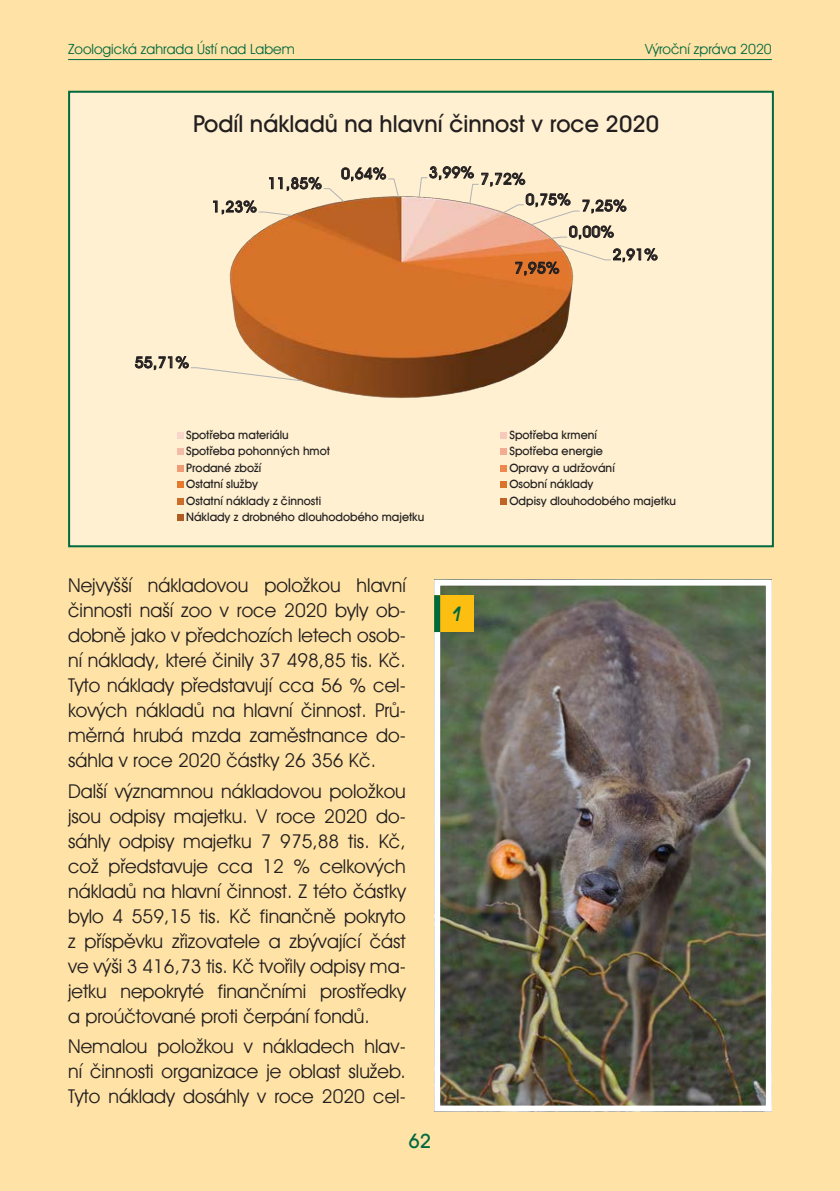
<style>
.page{position:relative;width:840px;height:1191px;background:#fff}
.page>*{position:absolute;margin:0;border:0;box-sizing:border-box;transform-origin:0 0}
.t1{font:23.4px "ITC Avant Garde Gothic AT Medium";color:#231f20}
.t2{font:20px "ITC Avant Garde Gothic AT Medium";color:#00693f}
.číslo_foto{font:italic 20px "ITC Avant Garde Gothic AT Medium";color:#00693f}
.text_základ{font:19px/25px "ITC Avant Garde Gothic AT Book";color:#231f20;text-align:justify}
.t3{font:15.6px/29.2px "ITC Avant Garde Gothic AT Medium";letter-spacing:.01em;color:#231f20}
.t4{font:14px "ITC Avant Garde Gothic AT Book";color:#00693f}
.t5{font:11.6px "ITC Avant Garde Gothic AT Medium";color:#231f20}
</style>
<div class="page">
<div style="left:0;top:0;width:839px;height:1191px;background:#ffe2a5"></div>
<hr style="left:68px;top:59px;width:703px;height:1px;background:#00693f">
<div style="left:69px;top:92px;width:703px;height:454px;background:#fef0d0"></div>
<img style="left:229px;top:196px;width:345px;height:202px">
<svg style="left:418px;top:177px;width:10px;height:21px"></svg>
<svg style="left:468px;top:183px;width:11px;height:22px"></svg>
<svg style="left:502px;top:204px;width:78px;height:22px"></svg>
<svg style="left:550px;top:236px;width:61px;height:25px"></svg>
<svg style="left:191px;top:367px;width:113px;height:15px"></svg>
<svg style="left:258px;top:211px;width:35px;height:5px"></svg>
<svg style="left:322px;top:188px;width:23px;height:15px"></svg>
<svg style="left:387px;top:178px;width:12px;height:20px"></svg>
<svg style="left:177px;top:432px;width:6px;height:6px"></svg>
<svg style="left:500px;top:432px;width:6px;height:6px"></svg>
<div style="left:177px;top:448px;width:6px;height:7px;background:#f4bba8"></div>
<div style="left:500px;top:448px;width:6px;height:7px;background:#f2ac91"></div>
<svg style="left:177px;top:465px;width:6px;height:6px"></svg>
<svg style="left:500px;top:465px;width:6px;height:6px"></svg>
<div style="left:177px;top:481px;width:6px;height:7px;background:#e7792f"></div>
<div style="left:500px;top:481px;width:6px;height:7px;background:#da732c"></div>
<svg style="left:177px;top:498px;width:6px;height:6px"></svg>
<svg style="left:500px;top:498px;width:6px;height:6px"></svg>
<div style="left:177px;top:514px;width:6px;height:7px;background:#b05b22"></div>
<div style="left:68px;top:91px;width:705px;height:456px;border:2px solid #00693f"></div>
<img style="left:441px;top:586px;width:323px;height:518px">
<div style="left:434px;top:579px;width:337px;height:532px;border:6px solid #fff"></div>
<div style="left:434px;top:595px;width:39px;height:37px;background:#fdbe12"></div>
<div style="left:434px;top:595px;width:6px;height:37px;background:#00693f"></div>
<p class="t4" style="left:68px;top:41px;width:228px">Zoologická zahrada Ústí nad Labem</p>
<p class="t4" style="left:644px;top:41px;width:128px">Výroční zpráva 2020</p>
<p class="t1" style="left:193px;top:110px;width:467px">Podíl nákladů na hlavní činnost v roce 2020</p>
<p class="t3" style="left:211px;top:192px;width:47px">1,23%</p>
<p class="t3" style="left:267px;top:168px;width:56px">11,85%</p>
<p class="t3" style="left:341px;top:159px;width:47px">0,64%</p>
<p class="t3" style="left:135px;top:347px;width:56px">55,71%</p>
<p class="t3" style="left:428px;top:161px;width:98px">3,99% 7,72%</p>
<p class="t3" style="left:568px;top:188px;width:59px;text-indent:-43px">0,75% 7,25%<br>0,00%</p>
<p class="t3" style="left:612px;top:240px;width:47px">2,91%</p>
<p class="t3" style="left:514px;top:253px;width:47px">7,95%</p>
<p class="t5" style="left:186px;top:428px;width:104px">Spotřeba materiálu</p>
<p class="t5" style="left:509px;top:428px;width:89px">Spotřeba krmení</p>
<p class="t5" style="left:186px;top:444px;width:145px">Spotřeba pohonných hmot</p>
<p class="t5" style="left:509px;top:444px;width:95px">Spotřeba energie</p>
<p class="t5" style="left:186px;top:461px;width:77px">Prodané zboží</p>
<p class="t5" style="left:509px;top:461px;width:107px">Opravy a udržování</p>
<p class="t5" style="left:186px;top:477px;width:73px">Ostatní služby</p>
<p class="t5" style="left:509px;top:477px;width:86px">Osobní náklady</p>
<p class="t5" style="left:186px;top:494px;width:136px">Ostatní náklady z činnosti</p>
<p class="t5" style="left:509px;top:494px;width:168px">Odpisy dlouhodobého majetku</p>
<p class="t5" style="left:186px;top:510px;width:240px">Náklady z drobného dlouhodobého majetku</p>
<p class="text_základ" style="left:68px;top:572px;width:339px">Nejvyšší nákladovou položkou hlavní činnosti naší zoo v roce 2020 byly ob&shy;dobně jako v předchozích letech osob&shy;ní náklady, které činily 37 498,85 tis. Kč.<br>Tyto náklady představují cca 56 % cel&shy;kových nákladů na hlavní činnost. Prů&shy;měrná hrubá mzda zaměstnance do&shy;sáhla v roce 2020 částky 26 356 Kč.</p>
<p class="text_základ" style="left:68px;top:778px;width:339px">Další významnou nákladovou položkou jsou odpisy majetku. V roce 2020 do&shy;sáhly odpisy majetku 7 975,88 tis. Kč, což představuje cca 12 % celkových nákladů na hlavní činnost. Z této částky bylo 4 559,15 tis. Kč finančně pokryto z příspěvku zřizovatele a zbývající část ve výši 3 416,73 tis. Kč tvořily odpisy ma&shy;jetku nepokryté finančními prostředky a proúčtované proti čerpání fondů.</p>
<p class="text_základ" style="left:68px;top:1034px;width:339px">Nemalou položkou v nákladech hlav&shy;ní činnosti organizace je oblast služeb.<br>Tyto náklady dosáhly v roce 2020 cel-</p>
<p class="t2" style="left:408px;top:1129px;width:24px">62</p>
<p class="číslo_foto" style="left:451px;top:602px;width:13px">1</p>
</div>
